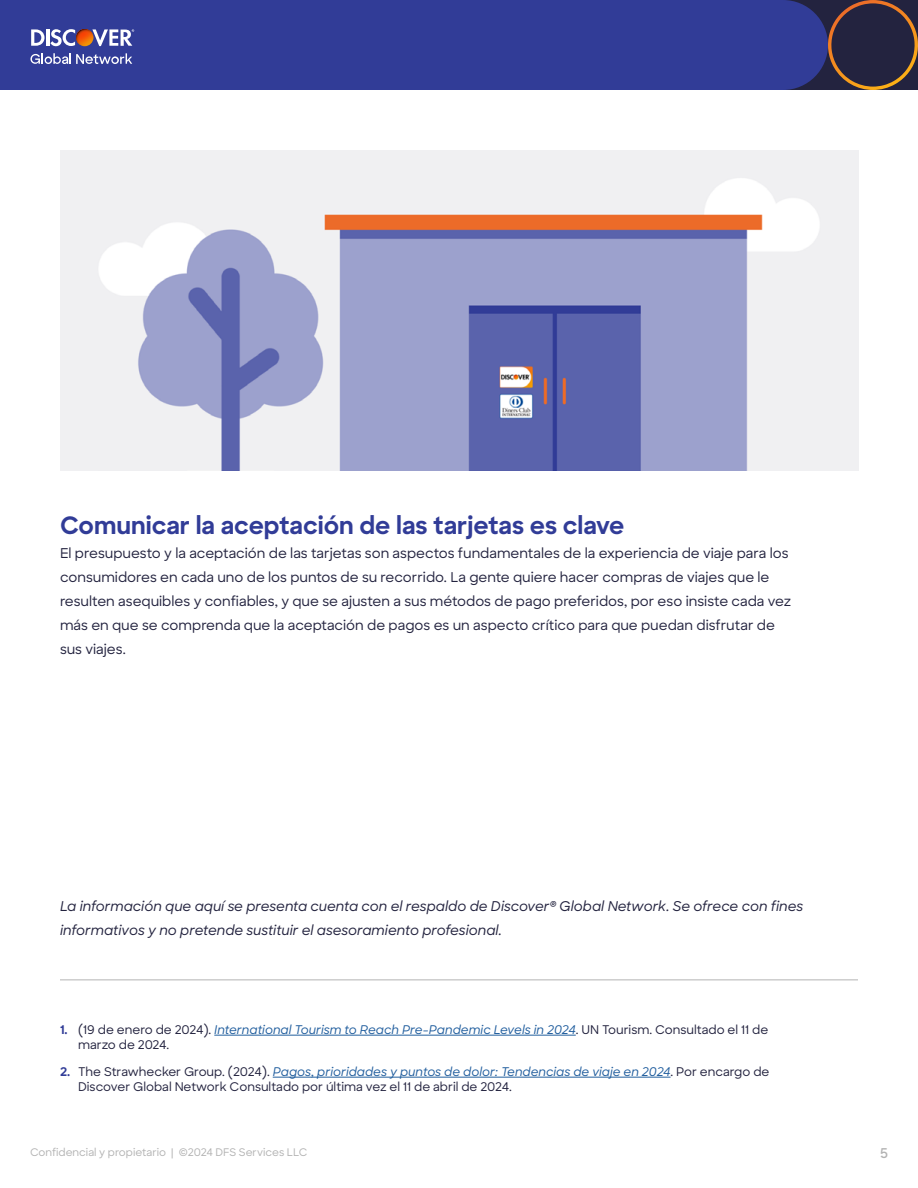
<style>
.page{position:relative;width:918px;height:1188px;background:#fff}
.page>*{position:absolute;margin:0;border:0;box-sizing:border-box;transform-origin:0 0}
.t1{font:700 24px "Discover Sans";color:#313c97}
.t2{font:500 13.5px/24px "Discover Sans";color:#23233f}
.t3{font:italic 500 13.5px/24px "Discover Sans";color:#23233f}
.t4{font:600 13.5px "Discover Sans";color:#b3b3b3}
.t5{font:500 12px/15px "Discover Sans";color:#23233f}
.t6{font:500 10.5px "Discover Sans";color:#b3b3b3}
.s1{font-weight:700;color:#313c97}
.s2{font-style:italic;color:#215e9e}
</style>
<div class="page">
<div style="left:0;top:0;width:822px;height:90px;background:#313c97"></div>
<svg style="left:822px;top:0;width:96px;height:90px"></svg>
<svg style="left:30px;top:53px;width:102px;height:11px"></svg>
<svg style="left:31px;top:29px;width:103px;height:17px"></svg>
<hr style="left:60px;top:980px;width:798px;height:1px;background:#b3b3b3">
<hr style="left:214px;top:1035px;width:362px;height:1px;background:#215e9e">
<hr style="left:273px;top:1077px;width:398px;height:1px;background:#215e9e">
<img style="left:60px;top:150px;width:798px;height:321px">
<h1 class="t1" style="left:60px;top:509px;width:566px">Comunicar la aceptación de las tarjetas es clave</h1>
<p class="t2" style="left:60px;top:541px;width:733px">El presupuesto y la aceptación de las tarjetas son aspectos fundamentales de la experiencia de viaje para los consumidores en cada uno de los puntos de su recorrido. La gente quiere hacer compras de viajes que le resulten asequibles y confiables, y que se ajusten a sus métodos de pago preferidos, por eso insiste cada vez más en que se comprenda que la aceptación de pagos es un aspecto crítico para que puedan disfrutar de sus viajes.</p>
<p class="t3" style="left:60px;top:894px;width:745px">La información que aquí se presenta cuenta con el respaldo de Discover® Global Network. Se ofrece con fines informativos y no pretende sustituir el asesoramiento profesional.</p>
<p class="t5" style="left:78px;top:1023px;width:692px;text-indent:-18px"><span class="s1">1.</span> (19 de enero de 2024). <span class="s2">International Tourism to Reach Pre-Pandemic Levels in 2024</span>. UN Tourism. Consultado el 11 de marzo de 2024.</p>
<p class="t5" style="left:78px;top:1065px;width:693px;text-indent:-18px"><span class="s1">2.</span> The Strawhecker Group. (2024). <span class="s2">Pagos, prioridades y puntos de dolor: Tendencias de viaje en 2024</span>. Por encargo de<br>Discover Global Network Consultado por última vez el 11 de abril de 2024.</p>
<p class="t6" style="left:30px;top:1145px;width:279px">Confidencial y propietario | ©2024 DFS Services LLC</p>
<p class="t4" style="left:880px;top:1144px;width:9px">5</p>
</div>
